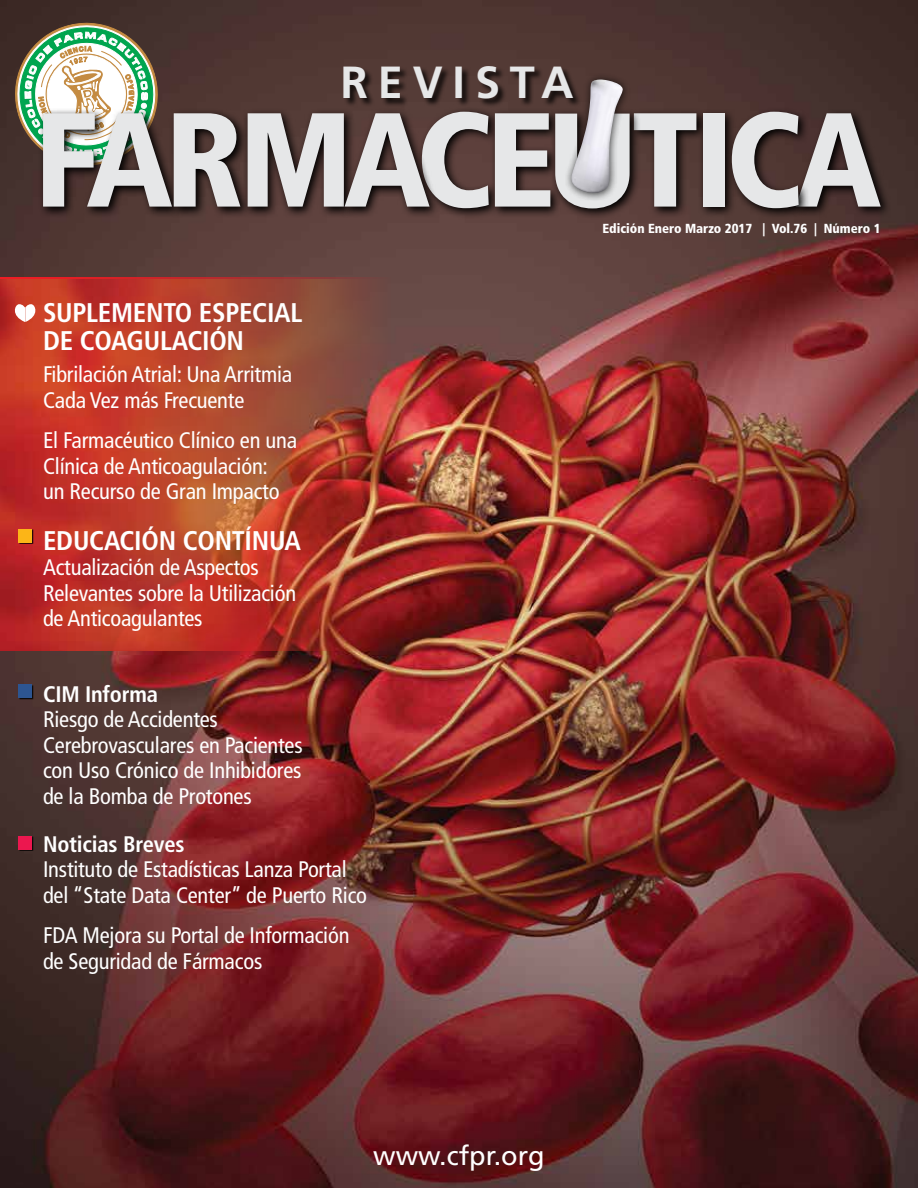
<style>
.page{position:relative;width:918px;height:1188px;background:#fff}
.page>*{position:absolute;margin:0;border:0;box-sizing:border-box;transform-origin:0 0}
.t1{font:700 45px "Frutiger";letter-spacing:.22em;color:#e6e7e8}
.t2{font:700 condensed 27px/28.5px "Frutiger";letter-spacing:-.01em;color:#fff}
.t3{font:27px "Frutiger";color:#fff}
.t4{font:condensed 22.5px/25.5px "Frutiger";letter-spacing:-.01em;color:#fff}
.t5{font:700 condensed 22.5px "Frutiger";letter-spacing:-.01em;color:#fff}
.t6{font:900 condensed 13.2px "Frutiger";color:#fff}
</style>
<div class="page">
<img style="left:0;top:0;width:918px;height:1188px">
<img style="left:0;top:279px;width:391px;height:371px">
<div style="left:343px;top:66px;width:239px;height:42px;background:#000;opacity:.75"></div>
<svg style="left:38px;top:207px;width:45px;height:11px"></svg>
<svg style="left:83px;top:207px;width:86px;height:11px"></svg>
<svg style="left:169px;top:108px;width:74px;height:110px"></svg>
<svg style="left:8px;top:15px;width:232px;height:192px;background:#8b8a7f"></svg>
<svg style="left:243px;top:108px;width:98px;height:110px;background:#503935"></svg>
<svg style="left:417px;top:107px;width:83px;height:113px"></svg>
<svg style="left:490px;top:108px;width:72px;height:110px"></svg>
<svg style="left:631px;top:108px;width:67px;height:110px"></svg>
<svg style="left:698px;top:108px;width:29px;height:110px"></svg>
<div style="left:703px;top:113px;width:22px;height:94px;background:#e6e7e8"></div>
<svg style="left:810px;top:108px;width:81px;height:110px;background:#422e2b"></svg>
<svg style="left:550px;top:109px;width:91px;height:111px"></svg>
<svg style="left:495px;top:113px;width:201px;height:95px;background:#9c9392"></svg>
<svg style="left:727px;top:107px;width:83px;height:112px;background:#412d29"></svg>
<svg style="left:732px;top:112px;width:149px;height:96px;background:#918786"></svg>
<svg style="left:341px;top:108px;width:99px;height:110px"></svg>
<svg style="left:248px;top:112px;width:241px;height:96px;background:#a39b9a"></svg>
<div style="left:19px;top:530px;width:14px;height:14px;background:#000;opacity:.9"></div>
<div style="left:18px;top:529px;width:14px;height:14px;background:#fcb517"></div>
<div style="left:19px;top:685px;width:14px;height:15px;background:#0f0a09"></div>
<div style="left:18px;top:685px;width:14px;height:13px;background:#2d5591"></div>
<div style="left:19px;top:836px;width:14px;height:15px;background:#ec174f"></div>
<div style="left:18px;top:836px;width:14px;height:13px;background:#ec174f"></div>
<div style="left:564px;top:72px;width:67px;height:129px;background:#000;opacity:.75"></div>
<img style="left:570px;top:79px;width:53px;height:115px">
<svg style="left:10px;top:304px;width:30px;height:18px"></svg>
<h1 class="t1" style="left:340px;top:56px;width:235px">REVISTA</h1>
<p class="t2" style="left:43px;top:298px;width:261px">SUPLEMENTO ESPECIAL<br>DE COAGULACIÓN</p>
<p class="t4" style="left:43px;top:362px;width:251px">Fibrilación Atrial: Una Arritmia<br>Cada Vez más Frecuente</p>
<p class="t4" style="left:43px;top:428px;width:256px">El Farmacéutico Clínico en una<br>Clínica de Anticoagulación:<br>un Recurso de Gran Impacto</p>
<p class="t2" style="left:43px;top:526px;width:260px">EDUCACIÓN CONTÍNUA</p>
<p class="t4" style="left:43px;top:555px;width:255px">Actualización de Aspectos<br>Relevantes sobre la Utilización de Anticoagulantes</p>
<p class="t5" style="left:43px;top:681px;width:116px">CIM Informa</p>
<p class="t4" style="left:43px;top:707px;width:261px">Riesgo de Accidentes<br>Cerebrovasculares en Pacientes con Uso Crónico de Inhibidores de la Bomba de Protones</p>
<p class="t5" style="left:43px;top:831px;width:143px">Noticias Breves</p>
<p class="t4" style="left:43px;top:857px;width:325px">Instituto de Estadísticas Lanza Portal del “State Data Center” de Puerto Rico</p>
<p class="t4" style="left:43px;top:923px;width:308px">FDA Mejora su Portal de Información de Seguridad de Fármacos</p>
<p class="t6" style="left:602px;top:220px;width:280px">Edición Enero Marzo 2017 | Vol.76 | Número 1</p>
<p class="t3" style="left:373px;top:1140px;width:173px">www.cfpr.org</p>
</div>
